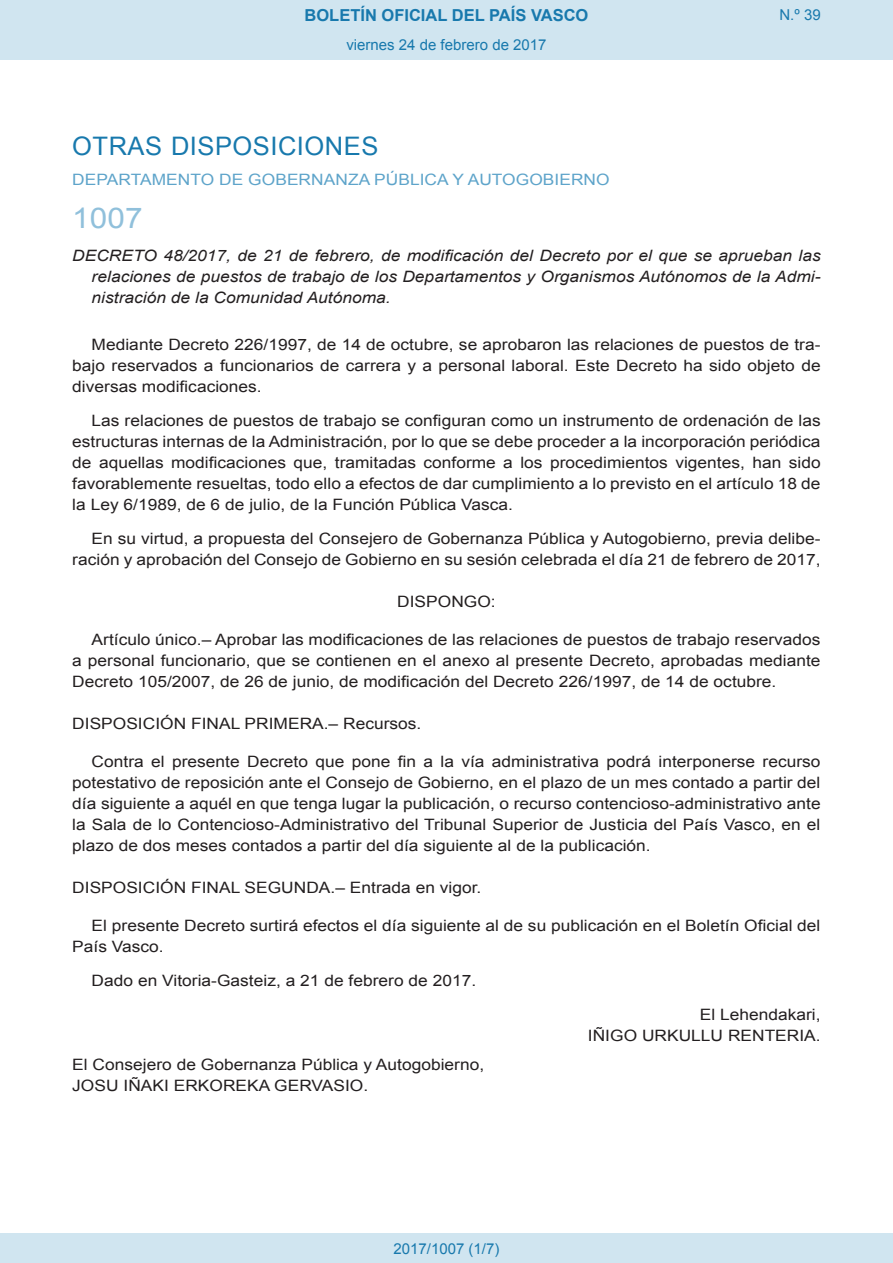
<style>
.page{position:relative;width:893px;height:1263px;background:#fff}
.page>*{position:absolute;margin:0;border:0;box-sizing:border-box;transform-origin:0 0}
.BOPVOrden{font:28.5px "Arial";color:#90c0db;scale:1.11 1}
.BOPVSeccion{font:25.5px "Arial";letter-spacing:.02em;color:#1879ad}
.t1{font:700 16.5px "Arial";color:#1879ad}
.BOPVDetalle{font:15.6px/21px "Arial";color:#231f20;text-align:justify;scale:1.11 1}
.BOPVTitulo{font:italic 15.6px/21px "Arial";color:#231f20;text-align:justify;scale:1.11 1}
.BOPVDisposicionTitul{font:15.6px "Arial";color:#231f20;scale:1.11 1}
.BOPVOrganismo{font:15.6px "Arial";letter-spacing:.005em;color:#5ea4ca;scale:1.11 1}
.BOPVFirmaPuesto{font:15.6px "Arial";color:#231f20;scale:1.11 1}
.BOPVFirmaLugFec{font:15.6px "Arial";color:#231f20;scale:1.11 1}
.BOPVFirmaNombre{font:15.6px "Arial";color:#231f20;scale:1.11 1}
.BOPVNombreLehen2{font:15.6px "Arial";color:#231f20;scale:1.11 1}
.BOPVPuestoLehen2{font:15.6px "Arial";color:#231f20;scale:1.11 1}
.BOPVClave{font:15.6px "Arial";color:#231f20;scale:1.11 1}
.Paginacion_Centro{font:15px "Arial";color:#1879ad}
</style>
<div class="page">
<div style="left:0;top:0;width:893px;height:60px;background:#d0e5f0"></div>
<div style="left:0;top:1233px;width:893px;height:30px;background:#d0e5f0"></div>
<p class="t1" style="left:305px;top:4px;width:285px">BOLETÍN OFICIAL DEL PAÍS VASCO</p>
<p class="Paginacion_Centro" style="left:346px;top:35px;width:202px">viernes 24 de febrero de 2017</p>
<p class="Paginacion_Centro" style="left:779px;top:5px;width:43px">N.º 39</p>
<p class="BOPVSeccion" style="left:72px;top:129px;width:308px">OTRAS DISPOSICIONES</p>
<p class="BOPVOrganismo" style="left:72px;top:169px;width:486px">DEPARTAMENTO DE GOBERNANZA PÚBLICA Y AUTOGOBIERNO</p>
<p class="BOPVOrden" style="left:72px;top:199px;width:65px">1007</p>
<p class="BOPVTitulo" style="left:92px;top:246px;width:658px;text-indent:-19px">DECRETO 48/2017, de 21 de febrero, de modificación del Decreto por el que se aprueban las relaciones de puestos de trabajo de los Departamentos y Organismos Autónomos de la Admi&shy;nistración de la Comunidad Autónoma.</p>
<p class="BOPVDetalle" style="left:72px;top:334px;width:676px;text-indent:19px">Mediante Decreto 226/1997, de 14 de octubre, se aprobaron las relaciones de puestos de tra&shy;bajo reservados a funcionarios de carrera y a personal laboral. Este Decreto ha sido objeto de diversas modificaciones.</p>
<p class="BOPVDetalle" style="left:72px;top:410px;width:676px;text-indent:19px">Las relaciones de puestos de trabajo se configuran como un instrumento de ordenación de las estructuras internas de la Administración, por lo que se debe proceder a la incorporación periódica de aquellas modificaciones que, tramitadas conforme a los procedimientos vigentes, han sido favorablemente resueltas, todo ello a efectos de dar cumplimiento a lo previsto en el artículo 18 de la Ley 6/1989, de 6 de julio, de la Función Pública Vasca.</p>
<p class="BOPVDetalle" style="left:72px;top:528px;width:676px;text-align:right">En su virtud, a propuesta del Consejero de Gobernanza Pública y Autogobierno, previa delibe&shy;ración y aprobación del Consejo de Gobierno en su sesión celebrada el día 21 de febrero de 2017,</p>
<p class="BOPVClave" style="left:397px;top:591px;width:90px">DISPONGO:</p>
<p class="BOPVDetalle" style="left:72px;top:629px;width:676px;text-indent:19px">Artículo único.– Aprobar las modificaciones de las relaciones de puestos de trabajo reservados a personal funcionario, que se contienen en el anexo al presente Decreto, aprobadas mediante Decreto 105/2007, de 26 de junio, de modificación del Decreto 226/1997, de 14 de octubre.</p>
<p class="BOPVDisposicionTitul" style="left:72px;top:713px;width:316px">DISPOSICIÓN FINAL PRIMERA.– Recursos.</p>
<p class="BOPVDetalle" style="left:72px;top:751px;width:676px;text-indent:19px">Contra el presente Decreto que pone fin a la vía administrativa podrá interponerse recurso potestativo de reposición ante el Consejo de Gobierno, en el plazo de un mes contado a partir del día siguiente a aquél en que tenga lugar la publicación, o recurso contencioso-administrativo ante la Sala de lo Contencioso-Administrativo del Tribunal Superior de Justicia del País Vasco, en el plazo de dos meses contados a partir del día siguiente al de la publicación.</p>
<p class="BOPVDisposicionTitul" style="left:72px;top:878px;width:370px">DISPOSICIÓN FINAL SEGUNDA.– Entrada en vigor.</p>
<p class="BOPVDetalle" style="left:72px;top:915px;width:676px;text-indent:19px">El presente Decreto surtirá efectos el día siguiente al de su publicación en el Boletín Oficial del<br>País Vasco.</p>
<p class="BOPVFirmaLugFec" style="left:92px;top:970px;width:348px">Dado en Vitoria-Gasteiz, a 21 de febrero de 2017.</p>
<p class="BOPVPuestoLehen2" style="left:700px;top:1004px;width:110px">El Lehendakari,</p>
<p class="BOPVNombreLehen2" style="left:588px;top:1025px;width:211px">IÑIGO URKULLU RENTERIA.</p>
<p class="BOPVFirmaPuesto" style="left:72px;top:1055px;width:373px">El Consejero de Gobernanza Pública y Autogobierno,</p>
<p class="BOPVFirmaNombre" style="left:72px;top:1076px;width:268px">JOSU IÑAKI ERKOREKA GERVASIO.</p>
<p class="Paginacion_Centro" style="left:393px;top:1238px;width:107px">2017/1007 (1/7)</p>
</div>
